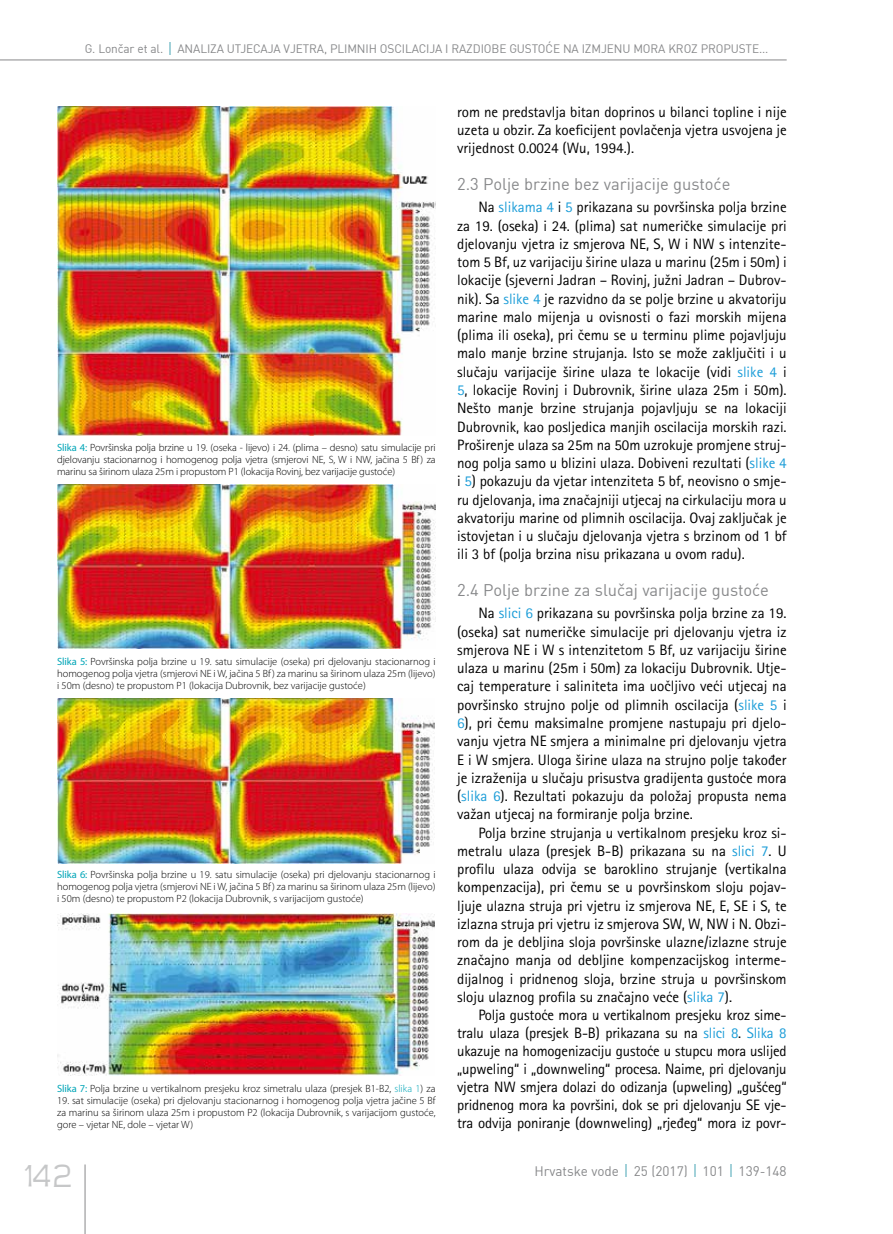
<style>
.page{position:relative;width:893px;height:1234px;background:#fff}
.page>*{position:absolute;margin:0;border:0;box-sizing:border-box;transform-origin:0 0}
.t1{font:300 36px "Teen";color:#c6c7c8}
.t2{font:16.5px "DIN";color:#87888a}
.t3{font:15px/18.3px "Rotis Sans Serifklemy";color:#000;text-align:justify}
.t4{font:13.5px "DIN";color:#87888a}
.t5{font:12px "DIN";letter-spacing:-.01em;color:#87888a}
.t6{font:300 10.5px/12px "Myriad Pro";color:#000;text-align:justify}
.s1{font-weight:400;color:#00a5b7}
.s2{color:#00a5b7}
.s3{color:#1c9dd8}
</style>
<div class="page">
<hr style="left:85px;top:1164px;width:1px;height:69px;background:#87888a">
<hr style="left:0;top:60px;width:787px;height:1px;background:#87888a">
<svg style="left:626px;top:1164px;width:1px;height:12px"></svg>
<svg style="left:694px;top:1164px;width:2px;height:12px"></svg>
<svg style="left:730px;top:1164px;width:2px;height:12px"></svg>
<svg style="left:170px;top:42px;width:1px;height:12px"></svg>
<img style="left:57px;top:106px;width:379px;height:329px">
<img style="left:57px;top:484px;width:378px;height:164px">
<img style="left:58px;top:698px;width:377px;height:164px">
<img style="left:57px;top:913px;width:377px;height:162px">
<p class="t5" style="left:85px;top:41px;width:184px">G. Lončar et al. Analiza utj ecaja</p>
<p class="t5" style="left:284px;top:41px;width:441px">vj etra, plimnih oscilacija i razdiobe gustoće na izmj enu mora kroz PROPU</p>
<p class="t5" style="left:739px;top:41px;width:31px">STE...</p>
<p class="t6" style="left:57px;top:441px;width:380px"><span class="s1">Slika 4:</span> Površinska polja brzine u 19. (oseka - lijevo) i 24. (plima – desno) satu simulacije pri djelovanju stacionarnog i homogenog polja vjetra (smjerovi NE, S, W i NW, jačina 5 Bf ) za marinu sa širinom ulaza 25m i propustom P1 (lokacija Rovinj, bez varijacije gustoće)</p>
<p class="t6" style="left:57px;top:655px;width:380px"><span class="s1">Slika 5:</span> Površinska polja brzine u 19. satu simulacije (oseka) pri djelovanju stacionarnog i homogenog polja vjetra (smjerovi NE i W, jačina 5 Bf ) za marinu sa širinom ulaza 25m (lijevo) i 50m (desno) te propustom P1 (lokacija Dubrovnik, bez varijacije gustoće)</p>
<p class="t6" style="left:57px;top:868px;width:380px"><span class="s1">Slika 6:</span> Površinska polja brzine u 19. satu simulacije (oseka) pri djelovanju stacionarnog i homogenog polja vjetra (smjerovi NE i W, jačina 5 Bf ) za marinu sa širinom ulaza 25m (lijevo) i 50m (desno) te propustom P2 (lokacija Dubrovnik, s varijacijom gustoće)</p>
<p class="t6" style="left:57px;top:1081px;width:380px"><span class="s1">Slika 7:</span> Polja brzine u vertikalnom presjeku kroz simetralu ulaza (presjek B1-B2, <span class="s2">slika 1</span>) za</p>
<p class="t6" style="left:57px;top:1093px;width:380px">19. sat simulacije (oseka) pri djelovanju stacionarnog i homogenog polja vjetra jačine 5 Bf za marinu sa širinom ulaza 25m i propustom P2 (lokacija Dubrovnik, s varijacijom gustoće, gore – vjetar NE, dole – vjetar W)</p>
<p class="t3" style="left:457px;top:102px;width:331px">rom ne predstavlja bitan doprinos u bilanci topline i nije uzeta u obzir. Za koeficijent povlačenja vjetra usvojena je vrijednost 0.0024 (Wu, 1994.).</p>
<p class="t2" style="left:457px;top:173px;width:275px">2.3 Polje brzine bez varijacije gustoće</p>
<p class="t3" style="left:457px;top:198px;width:331px;text-indent:21px">Na <span class="s3">slikama 4</span> i <span class="s3">5</span> prikazana su površinska polja brzine za 19. (oseka) i 24. (plima) sat numeričke simulacije pri djelovanju vjetra iz smjerova NE, S, W i NW s intenzite&shy;tom 5 Bf, uz varijaciju širine ulaza u marinu (25m i 50m) i lokacije (sjeverni Jadran – Rovinj, južni Jadran – Dubrov&shy;nik). Sa <span class="s3">slike 4</span> je razvidno da se polje brzine u akvatoriju marine malo mijenja u ovisnosti o fazi morskih mijena (plima ili oseka), pri čemu se u terminu plime pojavljuju malo manje brzine strujanja. Isto se može zaključiti i u slučaju varijacije širine ulaza te lokacije (vidi <span class="s3">slike 4</span> i <span class="s3">5</span>, lokacije Rovinj i Dubrovnik, širine ulaza 25m i 50m).<br>Nešto manje brzine strujanja pojavljuju se na lokaciji Dubrovnik, kao posljedica manjih oscilacija morskih razi.<br>Proširenje ulaza sa 25m na 50m uzrokuje promjene struj&shy;nog polja samo u blizini ulaza. Dobiveni rezultati (<span class="s3">slike 4 </span>i <span class="s3">5</span>) pokazuju da vjetar intenziteta 5 bf, neovisno o smje&shy;ru djelovanja, ima značajniji utjecaj na cirkulaciju mora u akvatoriju marine od plimnih oscilacija. Ovaj zaključak je istovjetan i u slučaju djelovanja vjetra s brzinom od 1 bf ili 3 bf (polja brzina nisu prikazana u ovom radu).</p>
<p class="t2" style="left:457px;top:578px;width:313px">2.4 Polje brzine za slučaj varijacije gustoće</p>
<p class="t3" style="left:457px;top:604px;width:331px;text-indent:21px">Na <span class="s3">slici 6</span> prikazana su površinska polja brzine za 19. (oseka) sat numeričke simulacije pri djelovanju vjetra iz smjerova NE i W s intenzitetom 5 Bf, uz varijaciju širine ulaza u marinu (25m i 50m) za lokaciju Dubrovnik. Utje&shy;caj temperature i saliniteta ima uočljivo veći utjecaj na površinsko strujno polje od plimnih oscilacija (<span class="s3">slike 5</span> i <span class="s3">6</span>), pri čemu maksimalne promjene nastupaju pri djelo&shy;vanju vjetra NE smjera a minimalne pri djelovanju vjetra E i W smjera. Uloga širine ulaza na strujno polje također je izraženija u slučaju prisustva gradijenta gustoće mora (<span class="s3">slika 6</span>). Rezultati pokazuju da položaj propusta nema važan utjecaj na formiranje polja brzine.</p>
<p class="t3" style="left:457px;top:823px;width:331px;text-indent:21px">Polja brzine strujanja u vertikalnom presjeku kroz si&shy;metralu ulaza (presjek B-B) prikazana su na <span class="s3">slici 7</span>. U profilu ulaza odvija se baroklino strujanje (vertikalna kompenzacija), pri čemu se u površinskom sloju pojav&shy;ljuje ulazna struja pri vjetru iz smjerova NE, E, SE i S, te izlazna struja pri vjetru iz smjerova SW, W, NW i N. Obzi&shy;rom da je debljina sloja površinske ulazne/izlazne struje značajno manja od debljine kompenzacijskog interme&shy;dijalnog i pridnenog sloja, brzine struja u površinskom sloju ulaznog profila su značajno veće (<span class="s3">slika 7</span>).</p>
<p class="t3" style="left:457px;top:1005px;width:331px;text-indent:21px">Polja gustoće mora u vertikalnom presjeku kroz sime&shy;tralu ulaza (presjek B-B) prikazana su na <span class="s3">slici 8</span>. <span class="s3">Slika 8 </span>ukazuje na homogenizaciju gustoće u stupcu mora uslijed „upweling“ i „downweling“ procesa. Naime, pri djelovanju vjetra NW smjera dolazi do odizanja (upweling) „gušćeg“ pridnenog mora ka površini, dok se pri djelovanju SE vje&shy;tra odvija poniranje (downweling) „rjeđeg“ mora iz povr-</p>
<h1 class="t1" style="left:24px;top:1156px;width:50px">142</h1>
<p class="t4" style="left:534px;top:1161px;width:254px">Hrvatske vode 25 (2017) 101 139-148</p>
</div>
